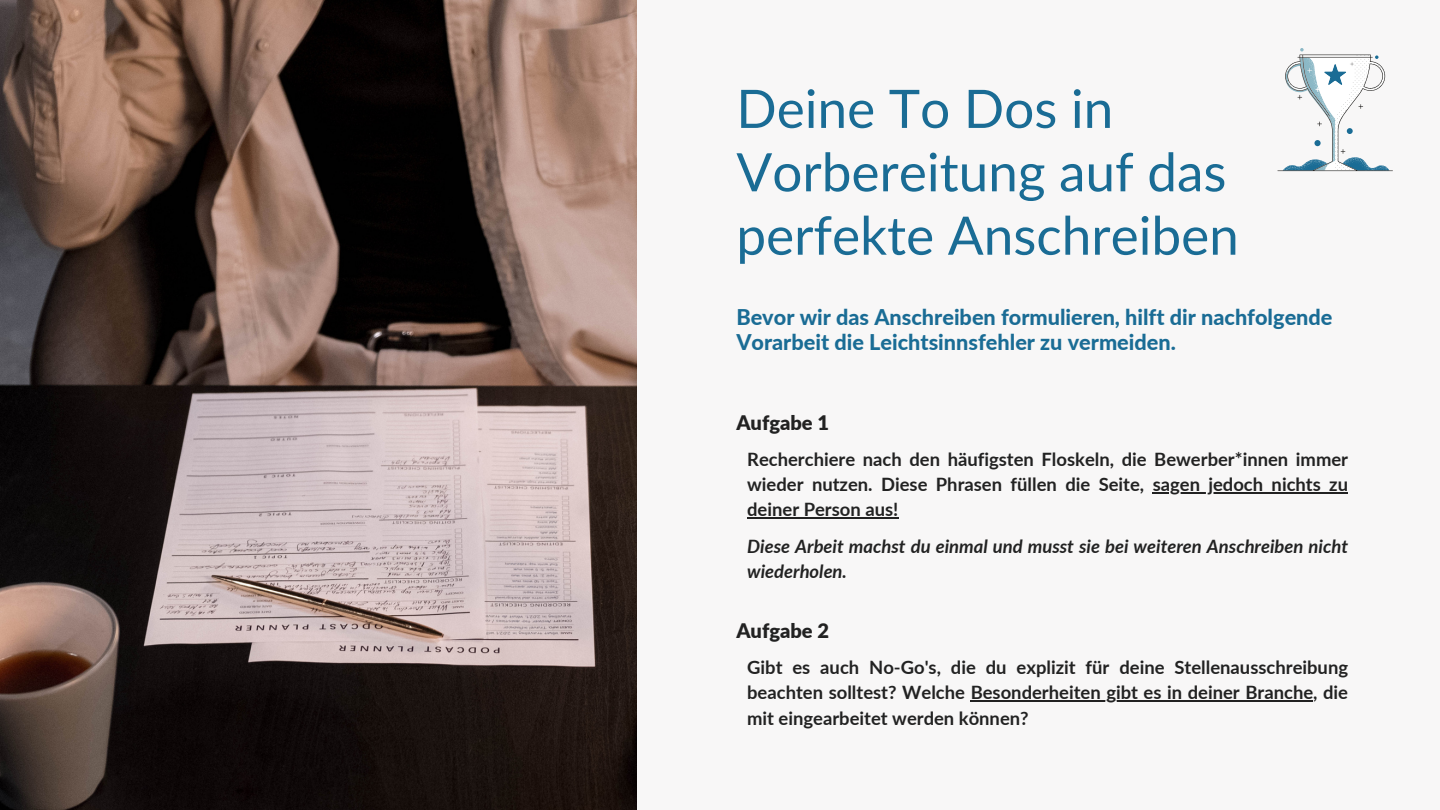
<style>
.page{position:relative;width:1440px;height:810px;background:#f8f7f7}
.page>*{position:absolute;margin:0;border:0;box-sizing:border-box;transform-origin:0 0}
.t1{font:53.1px/63.4px "Lato";color:#1a6c95}
.t2{font:800 21.7px/25.2px "Lato";color:#1a6c95}
.t3{font:900 20px "Lato";color:#222}
.t4{font:700 18.4px/25.3px "Lato";color:#222;text-align:justify}
.t5{font:italic 700 18.4px/25.3px "Lato";color:#222}
</style>
<div class="page">
<img style="left:0;top:0;width:637px;height:810px">
<hr style="left:1153px;top:492px;width:195px;height:2px;background:#222">
<hr style="left:747px;top:518px;width:151px;height:1px;background:#222">
<hr style="left:971px;top:701px;width:342px;height:1px;background:#222">
<svg style="left:1277px;top:48px;width:116px;height:123px"></svg>
<h1 class="t1" style="left:736px;top:76px;width:504px">Deine To Dos in<br>Vorbereitung auf das perfekte Anschreiben</h1>
<p class="t2" style="left:736px;top:304px;width:598px">Bevor wir das Anschreiben formulieren, hilft dir nachfolgende<br>Vorarbeit die Leichtsinnsfehler zu vermeiden.</p>
<p class="t3" style="left:736px;top:410px;width:94px">Aufgabe 1</p>
<p class="t4" style="left:747px;top:446px;width:602px">Recherchiere nach den häufigsten Floskeln, die Bewerber*innen immer wieder nutzen. Diese Phrasen füllen die Seite, sagen jedoch nichts zu deiner Person aus!</p>
<p class="t5" style="left:747px;top:533px;width:602px">Diese Arbeit machst du einmal und musst sie bei weiteren Anschreiben nicht wiederholen.</p>
<p class="t3" style="left:736px;top:618px;width:94px">Aufgabe 2</p>
<p class="t4" style="left:747px;top:654px;width:602px">Gibt es auch No-Go's, die du explizit für deine Stellenausschreibung beachten solltest? Welche Besonderheiten gibt es in deiner Branche, die mit eingearbeitet werden können?</p>
</div>
